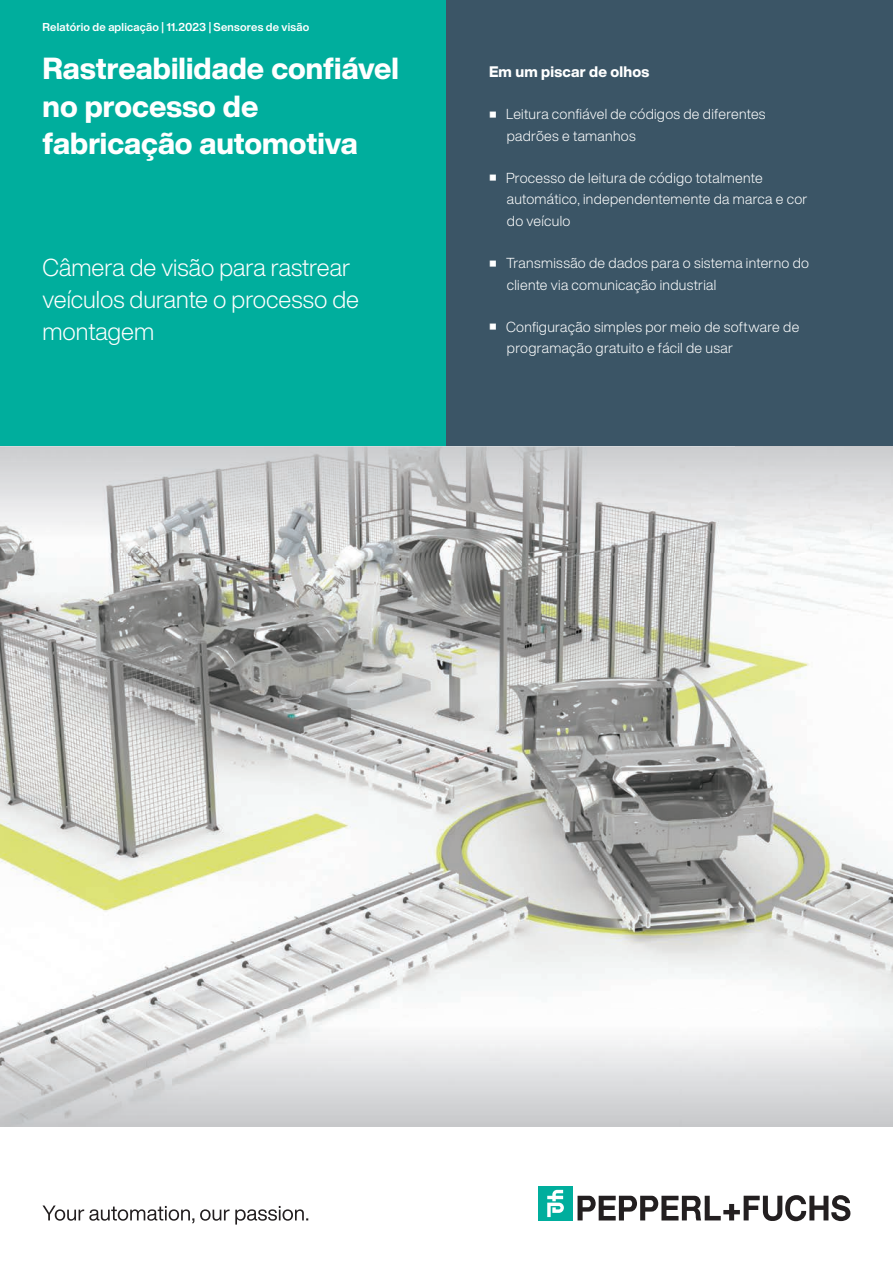
<style>
.page{position:relative;width:893px;height:1263px;background:#fff}
.page>*{position:absolute;margin:0;border:0;box-sizing:border-box;transform-origin:0 0}
.t1{font:800 30px/37.2px "Helvetica Now Display";color:#fff}
.t2{font:300 24px/32px "Helvetica Now Display";color:#fff}
.t3{font:800 15px "Helvetica Now Display";letter-spacing:.015em;color:#fff}
.t4{font:300 14.25px/21.3px "Helvetica Now Display";letter-spacing:.02em;color:#fff}
.t5{font:700 11.25px "Helvetica Now Display";letter-spacing:.02em;color:#fff}
</style>
<div class="page">
<svg style="left:42px;top:1205px;width:266px;height:19px"></svg>
<svg style="left:578px;top:1195px;width:273px;height:26px"></svg>
<div style="left:539px;top:1186px;width:34px;height:34px;background:#00ae9d"></div>
<svg style="left:547px;top:1190px;width:17px;height:27px"></svg>
<div style="left:0;top:0;width:446px;height:446px;background:#00ae9d"></div>
<div style="left:446px;top:0;width:447px;height:446px;background:#3b5566"></div>
<img style="left:0;top:446px;width:893px;height:681px">
<p class="t5" style="left:43px;top:19px;width:268px">Relatório de aplicação | 11.2023 | Sensores de visão</p>
<h1 class="t1" style="left:43px;top:50px;width:358px">Rastreabilidade confiável no processo de fabricação automotiva</h1>
<h2 class="t2" style="left:43px;top:251px;width:318px">Câmera de visão para rastrear veículos durante o processo de montagem</h2>
<p class="t3" style="left:489px;top:61px;width:162px">Em um piscar de olhos</p>
<p class="t4" style="left:507px;top:104px;width:260px;text-indent:-17px"><sup>■</sup> Leitura confiável de códigos de diferentes padrões e tamanhos</p>
<p class="t4" style="left:507px;top:167px;width:302px;text-indent:-17px"><sup>■</sup> Processo de leitura de código totalmente automático, independentemente da marca e cor do veículo</p>
<p class="t4" style="left:507px;top:252px;width:304px;text-indent:-17px"><sup>■</sup> Transmissão de dados para o sistema interno do cliente via comunicação industrial</p>
<p class="t4" style="left:507px;top:316px;width:294px;text-indent:-17px"><sup>■</sup> Configuração simples por meio de software de programação gratuito e fácil de usar</p>
</div>
